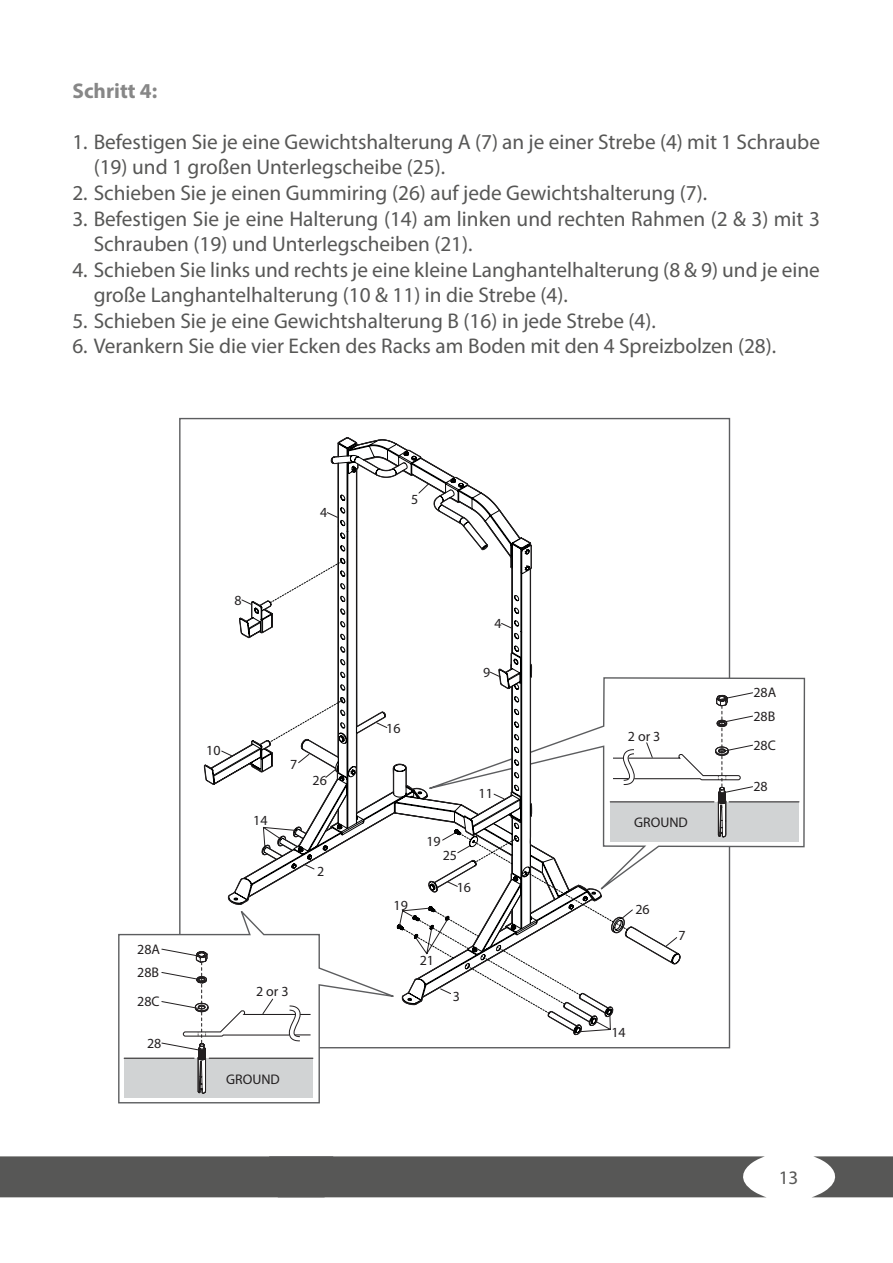
<style>
.page{position:relative;width:893px;height:1263px;background:#fff}
.page>*{position:absolute;margin:0;border:0;box-sizing:border-box;transform-origin:0 0}
.t1{font:21.3px/25.5px "Myriad Pro";color:#575756}
.t2{font:700 21.3px "Myriad Pro";color:#878787}
.t3{font:19.2px "Myriad Pro";color:#575756}
.t4{font:13.95px "Myriad Pro";color:#221f20}
</style>
<div class="page">
<div style="left:0;top:1156px;width:765px;height:41px;background:#575756"></div>
<svg style="left:813px;top:1156px;width:80px;height:41px"></svg>
<svg style="left:753px;top:677px;width:53px;height:171px"></svg>
<svg style="left:118px;top:933px;width:43px;height:171px"></svg>
<svg style="left:330px;top:437px;width:202px;height:123px"></svg>
<svg style="left:327px;top:512px;width:11px;height:6px"></svg>
<svg style="left:418px;top:484px;width:11px;height:10px"></svg>
<div style="left:124px;top:1058px;width:189px;height:39px;background:#d1d3d4"></div>
<hr style="left:124px;top:1058px;width:70px;height:1px;background:#221f20">
<div style="left:610px;top:802px;width:189px;height:39px;background:#d1d3d4"></div>
<hr style="left:729px;top:801px;width:70px;height:1px;background:#221f20">
<svg style="left:161px;top:560px;width:592px;height:544px"></svg>
<p class="t2" style="left:72px;top:77px;width:86px">Schritt 4:</p>
<p class="t1" style="left:94px;top:129px;width:728px;text-indent:-21px">1. Befestigen Sie je eine Gewichtshalterung A (7) an je einer Strebe (4) mit 1 Schraube (19) und 1 großen Unterlegscheibe (25).</p>
<p class="t1" style="left:72px;top:180px;width:636px">2. Schieben Sie je einen Gummiring (26) auf jede Gewichtshalterung (7).</p>
<p class="t1" style="left:94px;top:205px;width:728px;text-indent:-21px">3. Befestigen Sie je eine Halterung (14) am linken und rechten Rahmen (2 &amp; 3) mit 3<br>Schrauben (19) und Unterlegscheiben (21).</p>
<p class="t1" style="left:94px;top:256px;width:728px;text-indent:-21px">4. Schieben Sie links und rechts je eine kleine Langhantelhalterung (8 &amp; 9) und je eine große Langhantelhalterung (10 &amp; 11) in die Strebe (4).</p>
<p class="t1" style="left:72px;top:307px;width:585px">5. Schieben Sie je eine Gewichtshalterung B (16) in jede Strebe (4).</p>
<p class="t1" style="left:72px;top:333px;width:705px">6. Verankern Sie die vier Ecken des Racks am Boden mit den 4 Spreizbolzen (28).</p>
<p class="t4" style="left:235px;top:591px;width:9px">8</p>
<p class="t4" style="left:320px;top:504px;width:9px">4</p>
<p class="t4" style="left:137px;top:940px;width:24px">28A</p>
<p class="t4" style="left:137px;top:964px;width:23px">28B</p>
<p class="t4" style="left:137px;top:993px;width:24px">28C</p>
<p class="t4" style="left:147px;top:1034px;width:16px">28</p>
<p class="t4" style="left:206px;top:741px;width:16px">10</p>
<p class="t4" style="left:253px;top:811px;width:16px">14</p>
<p class="t4" style="left:290px;top:756px;width:9px">7</p>
<p class="t4" style="left:313px;top:771px;width:16px">26</p>
<p class="t4" style="left:317px;top:862px;width:9px">2</p>
<p class="t4" style="left:256px;top:983px;width:34px">2 or 3</p>
<p class="t4" style="left:226px;top:1070px;width:55px">GROUND</p>
<p class="t4" style="left:411px;top:490px;width:9px">5</p>
<p class="t4" style="left:386px;top:720px;width:16px">16</p>
<p class="t4" style="left:494px;top:615px;width:9px">4</p>
<p class="t4" style="left:483px;top:664px;width:9px">9</p>
<p class="t4" style="left:394px;top:897px;width:16px">19</p>
<p class="t4" style="left:478px;top:785px;width:16px">11</p>
<p class="t4" style="left:426px;top:833px;width:16px">19</p>
<p class="t4" style="left:443px;top:847px;width:16px">25</p>
<p class="t4" style="left:457px;top:878px;width:16px">16</p>
<p class="t4" style="left:420px;top:951px;width:16px">21</p>
<p class="t4" style="left:453px;top:988px;width:9px">3</p>
<p class="t4" style="left:628px;top:728px;width:34px">2 or 3</p>
<p class="t4" style="left:634px;top:814px;width:55px">GROUND</p>
<p class="t4" style="left:635px;top:900px;width:16px">26</p>
<p class="t4" style="left:678px;top:927px;width:9px">7</p>
<p class="t4" style="left:611px;top:1023px;width:16px">14</p>
<p class="t4" style="left:753px;top:684px;width:24px">28A</p>
<p class="t4" style="left:753px;top:707px;width:23px">28B</p>
<p class="t4" style="left:753px;top:736px;width:24px">28C</p>
<p class="t4" style="left:753px;top:778px;width:16px">28</p>
<p class="t3" style="left:779px;top:1166px;width:21px">13</p>
</div>
